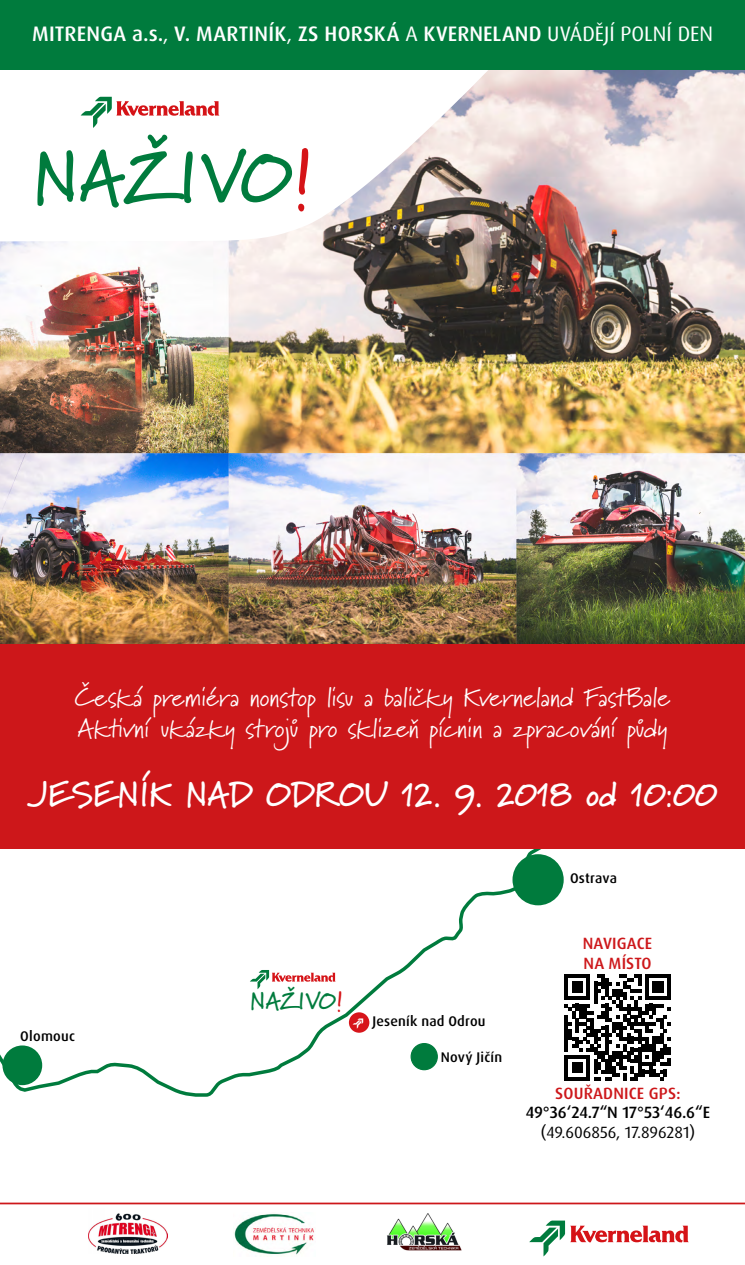
<style>
.page{position:relative;width:745px;height:1265px;background:#fff}
.page>*{position:absolute;margin:0;border:0;box-sizing:border-box;transform-origin:0 0}
.t1{font:700 73.5px "Marydale";letter-spacing:.01em;color:#007b3d}
.t2{font:700 35px "Marydale";color:#fff}
.t3{font:26.25px/31.5px "Marydale";letter-spacing:-.01em;color:#fff}
.t4{font:700 24.32px "Marydale";letter-spacing:.01em;color:#007b3d}
.t5{font:500 21px "Dax Pro";letter-spacing:.01em;color:#fff}
.t6{font:500 16.28px/19.6px "Dax Pro";letter-spacing:.01em;color:#cd171a}
.t7{font:500 16.28px "Dax Pro";letter-spacing:-.005em;color:#000}
.t8{font:16.28px "Dax Pro";color:#000}
.t9{font:500 14px "Dax Pro";letter-spacing:.015em;color:#000}
.s1{font-weight:400}
.s2{color:#d51317}
</style>
<div class="page">
<svg style="left:0;top:848px;width:556px;height:249px"></svg>
<div style="left:3px;top:1046px;width:38px;height:38px;background:#007b3d;border-radius:50%"></div>
<div style="left:2px;top:1045px;width:40px;height:40px;border:2px solid #007b3d;border-radius:50%"></div>
<div style="left:513px;top:855px;width:49px;height:49px;background:#007b3d;border-radius:50%"></div>
<div style="left:512px;top:854px;width:51px;height:51px;border:2px solid #007b3d;border-radius:50%"></div>
<div style="left:411px;top:1044px;width:26px;height:26px;background:#007b3d;border-radius:50%"></div>
<div style="left:410px;top:1043px;width:27px;height:27px;border:1px solid #007b3d;border-radius:50%"></div>
<svg style="left:564px;top:974px;width:106px;height:107px"></svg>
<img style="left:88px;top:1213px;width:79px;height:40px">
<img style="left:233px;top:1214px;width:81px;height:41px">
<svg style="left:570px;top:1226px;width:118px;height:17px"></svg>
<svg style="left:529px;top:1221px;width:35px;height:35px"></svg>
<img style="left:387px;top:1213px;width:75px;height:38px">
<hr style="left:0;top:1203px;width:744px;height:1px;background:#cd171a">
<img style="left:0;top:69px;width:744px;height:575px">
<div style="left:0;top:644px;width:744px;height:204px;background:#cd171a"></div>
<svg style="left:0;top:69px;width:503px;height:175px"></svg>
<svg style="left:81px;top:97px;width:138px;height:31px"></svg>
<svg style="left:250px;top:970px;width:85px;height:19px"></svg>
<div style="left:0;top:0;width:744px;height:69px;background:#007b3d"></div>
<img style="left:348px;top:1012px;width:21px;height:21px;border-radius:10px">
<p class="t5" style="left:32px;top:20px;width:682px">MITRENGA a.s.<span class="s1">,</span> V. MARTINÍK<span class="s1">,</span> ZS HORSKÁ <span class="s1">A</span> KVERNELAND <span class="s1">UVÁDĚJÍ POLNÍ DEN</span></p>
<h1 class="t1" style="left:34px;top:134px;width:280px">NAŽIVO<span class="s2">!</span></h1>
<p class="t3" style="left:75px;top:681px;width:596px">Česká premiéra nonstop lisu a baličky Kverneland FastBale<br>Aktivní ukázky strojů pro sklizeň pícnin a zpracování půdy</p>
<h2 class="t2" style="left:27px;top:774px;width:691px">JESENÍK NAD ODROU 12. 9. 2018 od 10:00</h2>
<p class="t9" style="left:569px;top:869px;width:49px">Ostrava</p>
<p class="t9" style="left:20px;top:1027px;width:56px">Olomouc</p>
<p class="t4" style="left:250px;top:987px;width:94px">NAŽIVO<span class="s2">!</span></p>
<p class="t9" style="left:372px;top:1012px;width:115px">Jeseník nad Odrou</p>
<p class="t9" style="left:440px;top:1048px;width:63px">Nový Jičín</p>
<p class="t6" style="left:582px;top:934px;width:71px">NAVIGACE<br>NA MÍSTO</p>
<p class="t6" style="left:555px;top:1083px;width:127px">SOUŘADNICE GPS:</p>
<p class="t7" style="left:525px;top:1102px;width:186px">49°36‘24.7“N 17°53‘46.6“E</p>
<p class="t8" style="left:540px;top:1122px;width:156px">(49.606856, 17.896281)</p>
</div>
